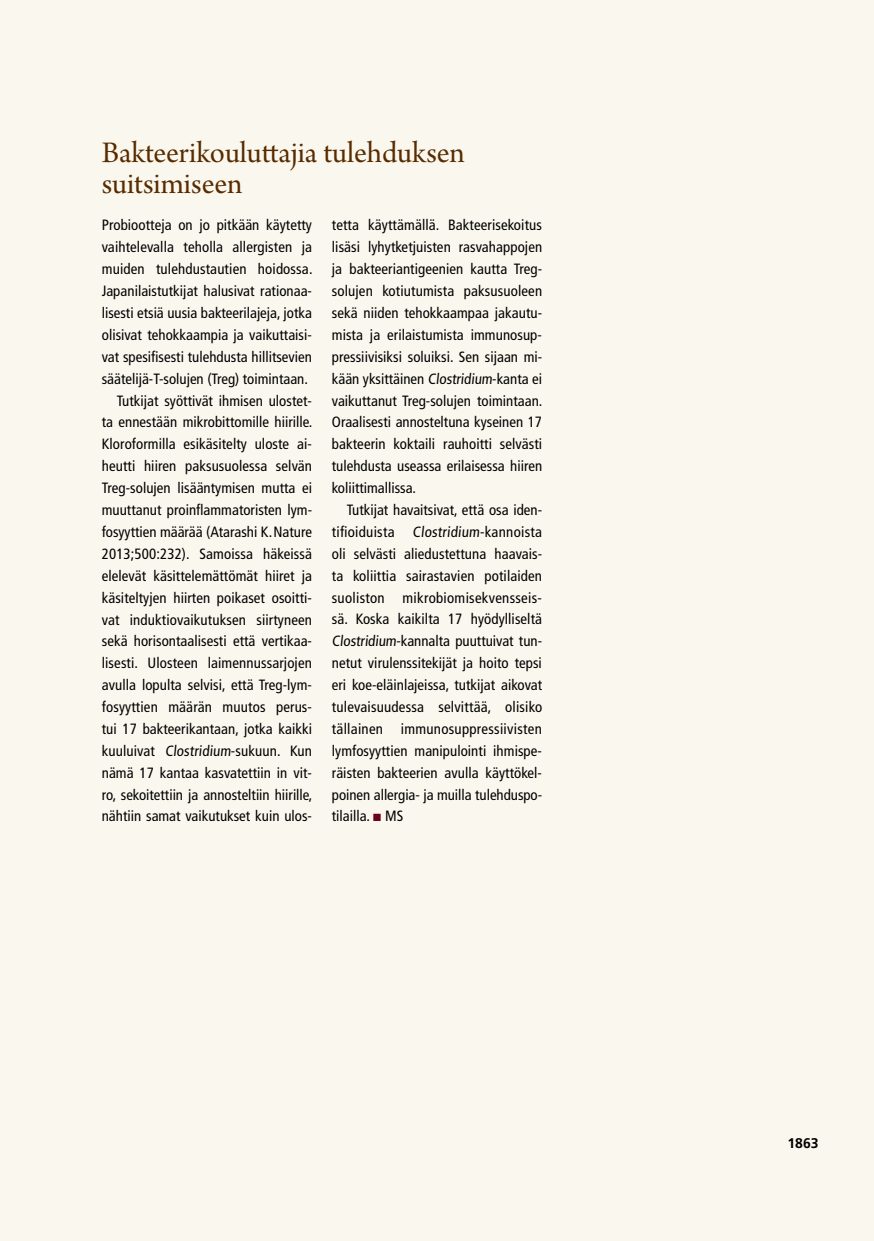
<style>
.page{position:relative;width:874px;height:1241px;background:#fff}
.page>*{position:absolute;margin:0;border:0;box-sizing:border-box;transform-origin:0 0}
.t1{font:31.5px/31.5px "Arno Pro Subhead";color:#582b00}
.t2{font:condensed 14.88px/21.9px "Frutiger LT Std";letter-spacing:.005em;color:#000;text-align:justify}
.t3{font:700 14px "Frutiger LT Std";color:#000}
.s1{color:#6c031c}
</style>
<div class="page">
<div style="left:0;top:0;width:873px;height:1240px;background:#faf8ee"></div>
<h1 class="t1" style="left:102px;top:138px;width:364px">Bakteerikouluttajia tulehduksen suitsimiseen</h1>
<p class="t2" style="left:102px;top:214px;width:212px">Probiootteja on jo pitkään käytetty</p>
<p class="t2" style="left:102px;top:236px;width:212px">vaihtelevalla teholla allergisten ja</p>
<p class="t2" style="left:102px;top:258px;width:212px">muiden tulehdustautien hoidossa.</p>
<p class="t2" style="left:102px;top:280px;width:212px">Japanilaistutkijat halusivat rationaa-</p>
<p class="t2" style="left:102px;top:302px;width:211px">lisesti etsiä uusia bakteerilajeja, jotka</p>
<p class="t2" style="left:102px;top:324px;width:211px">olisivat tehokkaampia ja vaikuttaisi-</p>
<p class="t2" style="left:102px;top:346px;width:211px">vat spesifisesti tulehdusta hillitsevien</p>
<p class="t2" style="left:102px;top:367px;width:207px">säätelijä-T-solujen (Treg) toimintaan.</p>
<p class="t2" style="left:117px;top:389px;width:197px">Tutkijat syöttivät ihmisen ulostet-</p>
<p class="t2" style="left:102px;top:411px;width:212px">ta ennestään mikrobittomille hiirille.</p>
<p class="t2" style="left:102px;top:433px;width:211px">Kloroformilla esikäsitelty uloste ai-</p>
<p class="t2" style="left:102px;top:455px;width:212px">heutti hiiren paksusuolessa selvän</p>
<p class="t2" style="left:102px;top:477px;width:212px">Treg-solujen lisääntymisen mutta ei</p>
<p class="t2" style="left:102px;top:499px;width:212px">muuttanut proinflammatoristen lym-</p>
<p class="t2" style="left:102px;top:521px;width:212px">fosyyttien määrää (Atarashi K. -Nature</p>
<p class="t2" style="left:102px;top:542px;width:212px">2013;500:232). Samoissa häkeissä</p>
<p class="t2" style="left:102px;top:564px;width:212px">elelevät käsittelemättömät hiiret ja</p>
<p class="t2" style="left:102px;top:586px;width:211px">käsiteltyjen hiirten poikaset osoitti-</p>
<p class="t2" style="left:102px;top:608px;width:212px">vat induktiovaikutuksen siirtyneen</p>
<p class="t2" style="left:102px;top:630px;width:212px">sekä horisontaalisesti että vertikaa-</p>
<p class="t2" style="left:102px;top:652px;width:211px">lisesti. Ulosteen laimennussarjojen</p>
<p class="t2" style="left:102px;top:674px;width:211px">avulla lopulta selvisi, että Treg-lym-</p>
<p class="t2" style="left:102px;top:696px;width:212px">fosyyttien määrän muutos perus-</p>
<p class="t2" style="left:102px;top:718px;width:212px">tui 17 bakteerikantaan, jotka kaikki</p>
<p class="t2" style="left:102px;top:739px;width:212px">kuuluivat Clostridium-sukuun. Kun</p>
<p class="t2" style="left:102px;top:761px;width:212px">nämä 17 kantaa kasvatettiin in vit-</p>
<p class="t2" style="left:102px;top:783px;width:212px">ro, sekoitettiin ja annosteltiin hiirille,</p>
<p class="t2" style="left:102px;top:805px;width:212px">nähtiin samat vaikutukset kuin ulos-</p>
<p class="t2" style="left:332px;top:214px;width:212px">tetta käyttämällä. Bakteerisekoitus lisäsi lyhytketjuisten rasvahappojen ja bakteeriantigeenien kautta Treg&shy;solujen kotiutumista paksusuoleen sekä niiden tehokkaampaa jakautu&shy;mista ja erilaistumista immunosup&shy;pressiivisiksi soluiksi. Sen sijaan mi&shy;kään yksittäinen Clostridium-kanta ei vaikuttanut Treg-solujen toimintaan.<br>Oraalisesti annosteltuna kyseinen 17 bakteerin koktaili rauhoitti selvästi tulehdusta useassa erilaisessa hiiren koliittimallissa.</p>
<p class="t2" style="left:332px;top:499px;width:212px;text-indent:15px">Tutkijat havaitsivat, että osa iden&shy;tifioiduista Clostridium-kannoista oli selvästi aliedustettuna haavais&shy;ta koliittia sairastavien potilaiden suoliston mikrobiomisekvensseis&shy;sä. Koska kaikilta 17 hyödylliseltä Clostridium-kannalta puuttuivat tun&shy;netut virulenssitekijät ja hoito tepsi eri koe-eläinlajeissa, tutkijat aikovat tulevaisuudessa selvittää, olisiko tällainen immunosuppressiivisten lymfosyyttien manipulointi ihmispe&shy;räisten bakteerien avulla käyttökel&shy;poinen allergia- ja muilla tulehduspo&shy;tilailla. <span class="s1">■</span> MS</p>
<p class="t3" style="left:787px;top:1134px;width:33px">1863</p>
</div>
